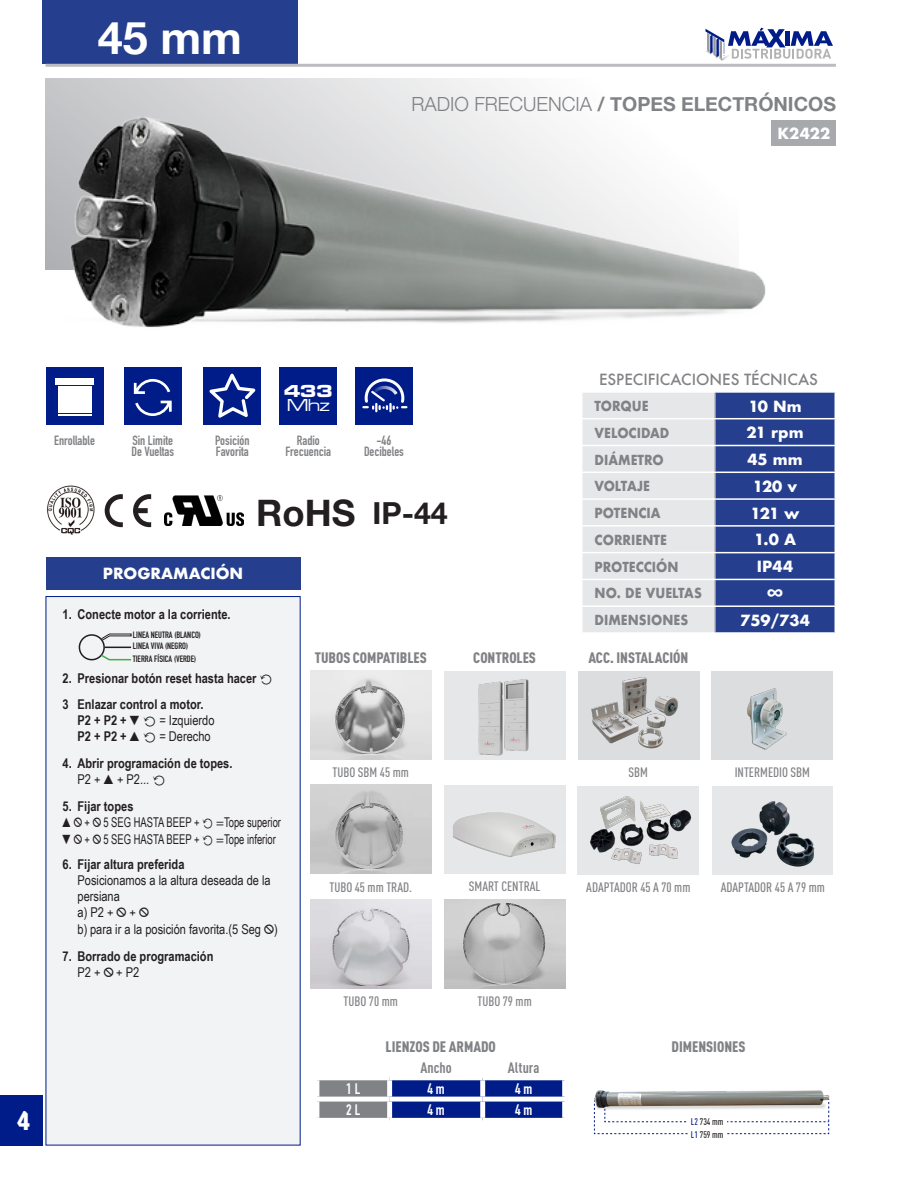
<style>
.page{position:relative;width:918px;height:1188px;background:#fff}
.page>*{position:absolute;margin:0;border:0;box-sizing:border-box;transform-origin:0 0}
.t1{font:700 45px "Helvetica Neue";color:#fff}
.t2{font:700 30.3px "Helvetica Neue";color:#231f20}
.t3{font:27px "Aldothe Apache";color:#fff}
.t4{font:500 21px "Futura";color:#fff}
.t5{font:700 19.5px "Helvetica Neue";color:#808285}
.t6{font:18px "Microgramma D Bold Exte";color:#fff}
.t7{font:18px "Microgramma D Medi Exte";color:#fff}
.t8{font:900 15px "DIN Cond";color:#808285}
.t9{font:700 15px "Futura";color:#fff}
.t10{font:500 15px "Futura";color:#808285}
.t11{font:700 15px "DIN Condensed";color:#fff}
.t12{font:700 15px "DIN Cond";color:#808285}
.t13{font:700 13.5px/25.2px "Arial Narrow";color:#231f20}
.t14{font:13.5px/16.2px "Arial Narrow";color:#231f20}
.t15{font:500 13.5px "DIN Cond";color:#808285}
.t16{font:700 13.5px "Futura";color:#808285;scale:.9 1}
.t17{font:13.5px "Arial Narrow";color:#231f20;scale:.85 1}
.t18{font:700 13.5px "Futura";letter-spacing:-.02em;color:#808285;scale:.9 1}
.t19{font:700 13.2px/11.6px "DIN Condensed";color:#808285}
.t20{font:500 9.45px "DIN Cond";color:#231f20}
.t21{font:700 9.15px/11.6px "DIN Condensed";color:#231f20}
.s1{font-weight:300}
.s2{font-size:36.45px}
.s3{font-family:"STIX General";font-weight:400}
.s4{font-weight:700}
.s5{font-family:"STIX General"}
.s6{font-weight:400}
.s7{color:#001c88}
</style>
<div class="page">
<div style="left:46px;top:79px;width:693px;height:191px;background:linear-gradient(to right,#c8c9cb,#fff)"></div>
<div style="left:42px;top:0;width:256px;height:64px;background:#253f8e"></div>
<div style="left:46px;top:557px;width:255px;height:32px;background:#253f8e"></div>
<hr style="left:46px;top:64px;width:790px;height:3px;background:#bcbdc0">
<svg style="left:582px;top:392px;width:254px;height:240px;background:#919dc1"></svg>
<div style="left:46px;top:596px;width:255px;height:549px;background:#f2f3f4"></div>
<svg style="left:319px;top:1080px;width:243px;height:38px;background:#2b3f8a"></svg>
<div style="left:387px;top:1080px;width:5px;height:17px;background:#fff"></div>
<div style="left:480px;top:1080px;width:5px;height:17px;background:#fff"></div>
<div style="left:314px;top:1097px;width:76px;height:5px;background:#fff"></div>
<div style="left:390px;top:1097px;width:93px;height:5px;background:#fff"></div>
<div style="left:387px;top:1102px;width:5px;height:16px;background:#fff"></div>
<div style="left:483px;top:1097px;width:84px;height:5px;background:#fff"></div>
<div style="left:480px;top:1102px;width:5px;height:16px;background:#fff"></div>
<div style="left:0;top:1095px;width:43px;height:50px;background:#001c88"></div>
<svg style="left:705px;top:28px;width:128px;height:32px"></svg>
<div style="left:46px;top:367px;width:57px;height:58px;background:#001c88"></div>
<div style="left:124px;top:367px;width:58px;height:58px;background:#001c88"></div>
<div style="left:203px;top:367px;width:58px;height:58px;background:#001c88"></div>
<div style="left:56px;top:379px;width:38px;height:6px;background:#fff"></div>
<div style="left:58px;top:387px;width:34px;height:26px;background:#fff"></div>
<hr style="left:58px;top:414px;width:34px;height:2px;background:#fff">
<svg style="left:134px;top:379px;width:36px;height:15px"></svg>
<svg style="left:135px;top:401px;width:37px;height:15px"></svg>
<svg style="left:209px;top:374px;width:46px;height:44px"></svg>
<div style="left:279px;top:368px;width:58px;height:57px;background:#001c88"></div>
<div style="left:355px;top:368px;width:58px;height:57px;background:#001c88"></div>
<img style="left:593px;top:1090px;width:237px;height:26px">
<svg style="left:594px;top:1098px;width:235px;height:36px"></svg>
<div style="left:688px;top:1129px;width:38px;height:11px;background:#fff"></div>
<div style="left:688px;top:1116px;width:38px;height:11px;background:#fff"></div>
<div style="left:79px;top:634px;width:26px;height:26px;border:2px solid #231f20;border-radius:50%"></div>
<svg style="left:99px;top:647px;width:33px;height:14px"></svg>
<svg style="left:101px;top:634px;width:31px;height:7px"></svg>
<div style="left:578px;top:671px;width:121px;height:89px;background:#dcdddf"></div>
<img style="left:591px;top:677px;width:87px;height:72px">
<div style="left:578px;top:786px;width:121px;height:88px;background:#e6e7e9"></div>
<img style="left:590px;top:796px;width:102px;height:68px">
<div style="left:712px;top:786px;width:121px;height:88px;background:#e6e7e9"></div>
<img style="left:731px;top:801px;width:84px;height:66px">
<div style="left:712px;top:671px;width:121px;height:89px;background:#dcdddf"></div>
<img style="left:747px;top:688px;width:40px;height:62px">
<img style="left:45px;top:90px;width:727px;height:238px">
<div style="left:772px;top:120px;width:64px;height:26px;background:#a8a9ad"></div>
<img style="left:310px;top:671px;width:121px;height:88px">
<img style="left:310px;top:785px;width:121px;height:88px">
<img style="left:310px;top:900px;width:121px;height:88px">
<img style="left:444px;top:900px;width:121px;height:88px">
<svg style="left:363px;top:378px;width:43px;height:33px"></svg>
<div style="left:444px;top:671px;width:121px;height:89px;background:#e6e7e9"></div>
<img style="left:512px;top:679px;width:17px;height:72px">
<img style="left:478px;top:681px;width:34px;height:75px">
<img style="left:164px;top:495px;width:80px;height:31px">
<svg style="left:105px;top:494px;width:18px;height:33px"></svg>
<svg style="left:133px;top:494px;width:18px;height:33px"></svg>
<img style="left:46px;top:485px;width:50px;height:50px;border-radius:25px">
<div style="left:444px;top:785px;width:121px;height:89px;background:#e6e7e9"></div>
<img style="left:453px;top:812px;width:103px;height:46px">
<h1 class="t1" style="left:98px;top:3px;width:146px">45 mm</h1>
<h3 class="t5" style="left:412px;top:89px;width:426px"><span class="s1">RADIO FRECUENCIA</span> / TOPES ELECTRÓNICOS</h3>
<p class="t9" style="left:777px;top:123px;width:54px">K2422</p>
<h3 class="t3" style="left:16px;top:1106px;width:15px">4</h3>
<h3 class="t6" style="left:284px;top:379px;width:50px">433</h3>
<h3 class="t7" style="left:287px;top:393px;width:44px">Mhz</h3>
<p class="t19" style="left:54px;top:434px;width:42px">Enrollable</p>
<p class="t19" style="left:131px;top:434px;width:44px">Sin Limite<br>De Vueltas</p>
<p class="t19" style="left:215px;top:434px;width:36px">Posición<br>Favorita</p>
<p class="t19" style="left:286px;top:434px;width:47px;text-align:center">Radio<br>Frecuencia</p>
<p class="t19" style="left:364px;top:434px;width:41px;text-align:center">-46<br>Decibeles</p>
<p class="t9" style="left:103px;top:563px;width:142px">PROGRAMACIÓN</p>
<p class="t13" style="left:63px;top:601px;width:170px">1. Conecte motor a la corriente.</p>
<h2 class="t2" style="left:256px;top:490px;width:193px"><span class="s2">RoHS</span> IP-44</h2>
<p class="t10" style="left:599px;top:370px;width:220px">ESPECIFICACIONES TÉCNICAS</p>
<p class="t16" style="left:595px;top:396px;width:62px">TORQUE</p>
<p class="t9" style="left:748px;top:395px;width:55px">10 Nm</p>
<p class="t16" style="left:595px;top:423px;width:85px">VELOCIDAD</p>
<p class="t9" style="left:747px;top:422px;width:59px">21 rpm</p>
<p class="t16" style="left:595px;top:450px;width:78px">DIÁMETRO</p>
<p class="t9" style="left:747px;top:449px;width:57px">45 mm</p>
<p class="t18" style="left:595px;top:476px;width:63px">VOLTAJE</p>
<p class="t9" style="left:753px;top:475px;width:46px">120 v</p>
<p class="t16" style="left:595px;top:503px;width:75px">POTENCIA</p>
<p class="t9" style="left:750px;top:502px;width:51px">121 w</p>
<p class="t16" style="left:595px;top:530px;width:82px">CORRIENTE</p>
<p class="t9" style="left:754px;top:529px;width:43px">1.0 A</p>
<p class="t16" style="left:595px;top:557px;width:95px">PROTECCIÓN</p>
<p class="t9" style="left:757px;top:556px;width:38px">IP44</p>
<p class="t16" style="left:595px;top:584px;width:121px">NO. DE VUELTAS</p>
<h3 class="t4" style="left:767px;top:579px;width:17px">∞</h3>
<p class="t16" style="left:595px;top:610px;width:106px">DIMENSIONES</p>
<p class="t9" style="left:740px;top:609px;width:71px">759/734</p>
<p class="t21" style="left:133px;top:629px;width:70px">LINEA NEUTRA (BLANCO)<br>LINEA VIVA (NEGRO)</p>
<p class="t21" style="left:133px;top:653px;width:65px">TIERRA FÍSICA (VERDE)</p>
<p class="t13" style="left:63px;top:665px;width:212px">2. Presionar botón reset hasta hacer <span class="s3">⟲<br></span>3 Enlazar control a motor.</p>
<p class="t14" style="left:78px;top:711px;width:138px"><span class="s4">P2 + P2 + ▼</span><span class="s5">⟲</span> = Izquierdo<br><span class="s4">P2 + P2 + ▲</span><span class="s5">⟲</span> = Derecho</p>
<p class="t13" style="left:78px;top:754px;width:157px;line-height:16.2px;text-indent:-15px">4. Abrir programación de topes.<br><span class="s6">P2 +</span> ▲<span class="s6">+ P2...</span> <span class="s3">⟲</span></p>
<p class="t13" style="left:63px;top:793px;width:72px">5. Fijar topes</p>
<p class="t17" style="left:63px;top:813px;width:259px"><span class="s4">▲</span> + 5 SEG HASTA BEEP + <span class="s5">⟲ =</span>Tope superior</p>
<p class="t17" style="left:63px;top:829px;width:253px"><span class="s4">▼</span> + 5 SEG HASTA BEEP + <span class="s5">⟲ =</span>Tope inferior</p>
<p class="t13" style="left:63px;top:851px;width:124px">6. Fijar altura preferida</p>
<p class="t14" style="left:78px;top:872px;width:202px">Posicionamos a la altura deseada de la persiana<br>a) P2 + +<br>b) para ir a la posición favorita.(5 Seg )</p>
<p class="t13" style="left:63px;top:943px;width:152px">7. Borrado de programación</p>
<p class="t14" style="left:78px;top:963px;width:63px">P2 + + P2</p>
<p class="t8" style="left:315px;top:648px;width:114px">TUBOS COMPATIBLES</p>
<p class="t8" style="left:473px;top:648px;width:64px">CONTROLES</p>
<p class="t8" style="left:588px;top:648px;width:102px">ACC. INSTALACIÓN</p>
<p class="t15" style="left:333px;top:764px;width:78px">TUBO SBM 45 mm</p>
<p class="t15" style="left:329px;top:879px;width:84px">TUBO 45 mm TRAD.</p>
<p class="t15" style="left:469px;top:879px;width:73px">SMART CENTRAL</p>
<p class="t15" style="left:629px;top:765px;width:21px">SBM</p>
<p class="t15" style="left:735px;top:765px;width:77px">INTERMEDIO SBM</p>
<p class="t15" style="left:586px;top:879px;width:106px">ADAPTADOR 45 A 70 mm</p>
<p class="t15" style="left:721px;top:879px;width:106px">ADAPTADOR 45 A 79 mm</p>
<p class="t15" style="left:344px;top:994px;width:56px">TUBO 70 mm</p>
<p class="t15" style="left:478px;top:994px;width:56px">TUBO 79 mm</p>
<p class="t8" style="left:386px;top:1037px;width:112px">LIENZOS DE ARMADO</p>
<p class="t8" style="left:672px;top:1037px;width:75px">DIMENSIONES</p>
<p class="t12" style="left:421px;top:1059px;width:33px">Ancho</p>
<p class="t12" style="left:508px;top:1059px;width:33px">Altura</p>
<p class="t11" style="left:346px;top:1078px;width:15px">1 L</p>
<p class="t11" style="left:428px;top:1078px;width:19px">4 m</p>
<p class="t11" style="left:515px;top:1078px;width:19px">4 m</p>
<p class="t11" style="left:346px;top:1100px;width:15px">2 L</p>
<p class="t11" style="left:428px;top:1100px;width:19px">4 m</p>
<p class="t11" style="left:515px;top:1100px;width:19px">4 m</p>
<p class="t20" style="left:691px;top:1116px;width:34px"><span class="s7">L2</span> 734 mm</p>
<p class="t20" style="left:691px;top:1129px;width:34px"><span class="s7">L1</span> 759 mm</p>
</div>
